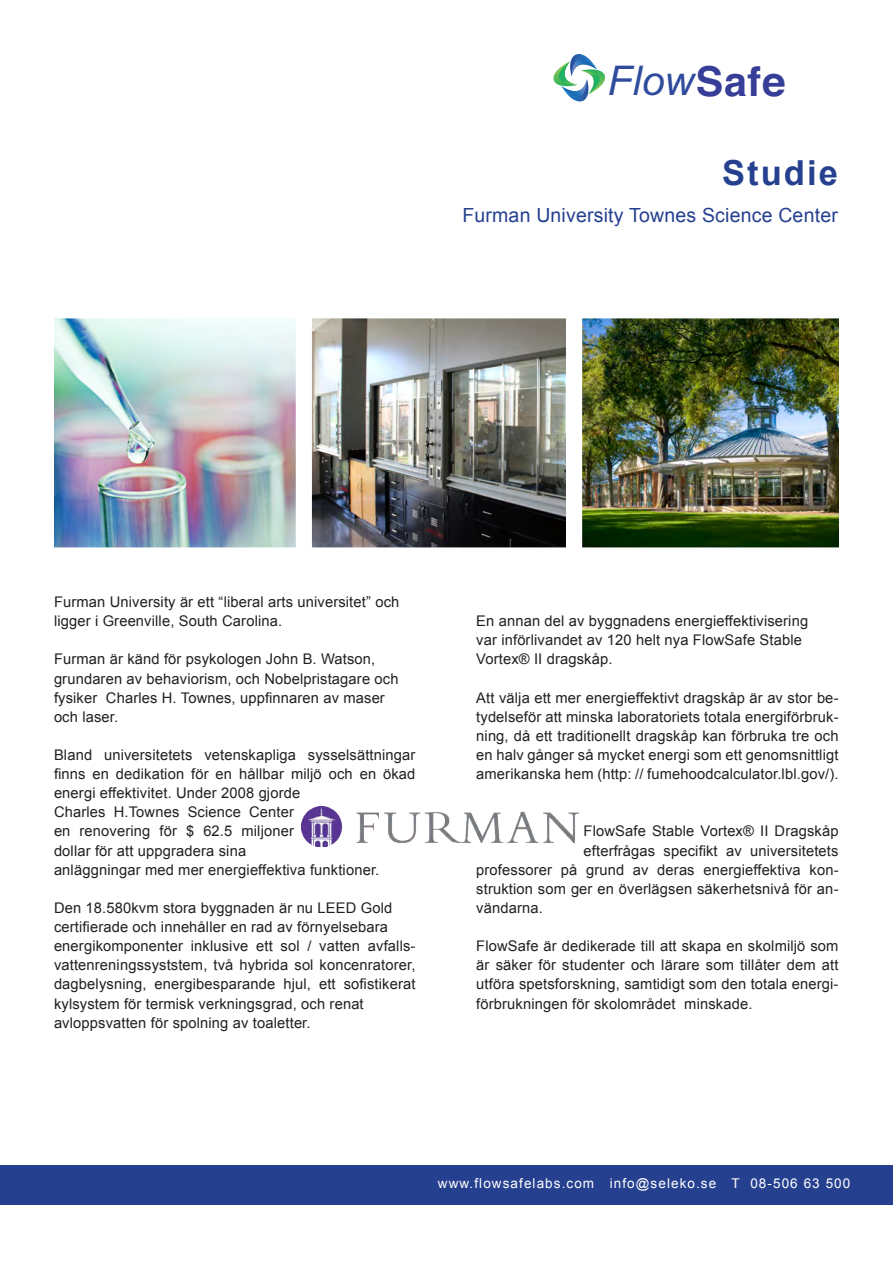
<style>
.page{position:relative;width:893px;height:1263px;background:#fff}
.page>*{position:absolute;margin:0;border:0;box-sizing:border-box;transform-origin:0 0}
.t1{font:italic 40.95px "Arial";color:#2f4b9c}
.t2{font:700 34.5px "Arial";letter-spacing:.06em;color:#25408f}
.t3{font:19.5px "Arial";letter-spacing:.01em;color:#25408f}
.t4{font:14.7px/19px "Arial";letter-spacing:.01em;color:#231f20;text-align:justify}
.t5{font:13.5px "Arial";letter-spacing:.08em;color:#fff}
.s1{font-family:"Helvetica";font-weight:700;font-style:normal;color:#363e98}
</style>
<div class="page">
<div style="left:0;top:1165px;width:893px;height:40px;background:#25408f"></div>
<img style="left:302px;top:806px;width:276px;height:40px">
<img style="left:312px;top:318px;width:254px;height:229px">
<img style="left:582px;top:318px;width:257px;height:229px">
<img style="left:54px;top:318px;width:242px;height:229px">
<svg style="left:553px;top:54px;width:52px;height:48px"></svg>
<p class="t1" style="left:608px;top:54px;width:179px">Flow<span class="s1">Safe</span></p>
<p class="t2" style="left:722px;top:150px;width:117px">Studie</p>
<p class="t3" style="left:462px;top:202px;width:377px">Furman University Townes Science Center</p>
<p class="t4" style="left:54px;top:593px;width:347px">Furman University är ett “liberal arts universitet” och ligger i Greenville, South Carolina.</p>
<p class="t4" style="left:54px;top:650px;width:323px">Furman är känd för psykologen John B. Watson,</p>
<p class="t4" style="left:54px;top:669px;width:346px">grundaren av behaviorism, och Nobelpristagare och</p>
<p class="t4" style="left:54px;top:688px;width:332px">fysiker Charles H. Townes, uppfinnaren av maser</p>
<p class="t4" style="left:54px;top:707px;width:66px">och laser.</p>
<p class="t4" style="left:54px;top:745px;width:363px">Bland universitetets vetenskapliga sysselsättningar finns en dedikation för en hållbar miljö och en ökad energi effektivitet. Under 2008 gjorde</p>
<p class="t4" style="left:54px;top:803px;width:241px">Charles H.Townes Science Center en renovering för $ 62.5 miljoner dollar för att uppgradera sina</p>
<p class="t4" style="left:54px;top:860px;width:327px">anläggningar med mer energieffektiva funktioner.</p>
<p class="t4" style="left:54px;top:898px;width:340px">Den 18.580kvm stora byggnaden är nu LEED Gold</p>
<p class="t4" style="left:54px;top:917px;width:336px">certifierade och innehåller en rad av förnyelsebara</p>
<p class="t4" style="left:54px;top:937px;width:363px">energikomponenter inklusive ett sol / vatten avfalls&shy;vattenreningssyststem, två hybrida sol koncenratorer, dagbelysning, energibesparande hjul, ett sofistikerat kylsystem för termisk verkningsgrad, och renat</p>
<p class="t4" style="left:54px;top:1013px;width:258px">avloppsvatten för spolning av toaletter.</p>
<p class="t4" style="left:476px;top:612px;width:333px">En annan del av byggnadens energieffektivisering</p>
<p class="t4" style="left:476px;top:631px;width:327px">var införlivandet av 120 helt nya FlowSafe Stable</p>
<p class="t4" style="left:476px;top:650px;width:138px">Vortex® II dragskåp.</p>
<p class="t4" style="left:476px;top:688px;width:364px">Att välja ett mer energieffektivt dragskåp är av stor be&shy;tydelseför att minska laboratoriets totala energiförbruk&shy;ning, då ett traditionellt dragskåp kan förbruka tre och en halv gånger så mycket energi som ett genomsnittligt amerikanska hem (http: // fumehoodcalculator.lbl.gov/).</p>
<p class="t4" style="left:584px;top:822px;width:256px">FlowSafe Stable Vortex® II Dragskåp</p>
<p class="t4" style="left:584px;top:841px;width:256px">efterfrågas specifikt av universitetets</p>
<p class="t4" style="left:476px;top:860px;width:364px">professorer på grund av deras energieffektiva kon-</p>
<p class="t4" style="left:476px;top:879px;width:364px">struktion som ger en överlägsen säkerhetsnivå för an-</p>
<p class="t4" style="left:476px;top:898px;width:68px">vändarna.</p>
<p class="t4" style="left:476px;top:937px;width:364px">FlowSafe är dedikerade till att skapa en skolmiljö som är säker för studenter och lärare som tillåter dem att utföra spetsforskning, samtidigt som den totala energi&shy;förbrukningen för skolområdet minskade.</p>
<p class="t5" style="left:438px;top:1175px;width:414px">www.flowsafelabs.com info@seleko.se T 08-506 63 500</p>
</div>
